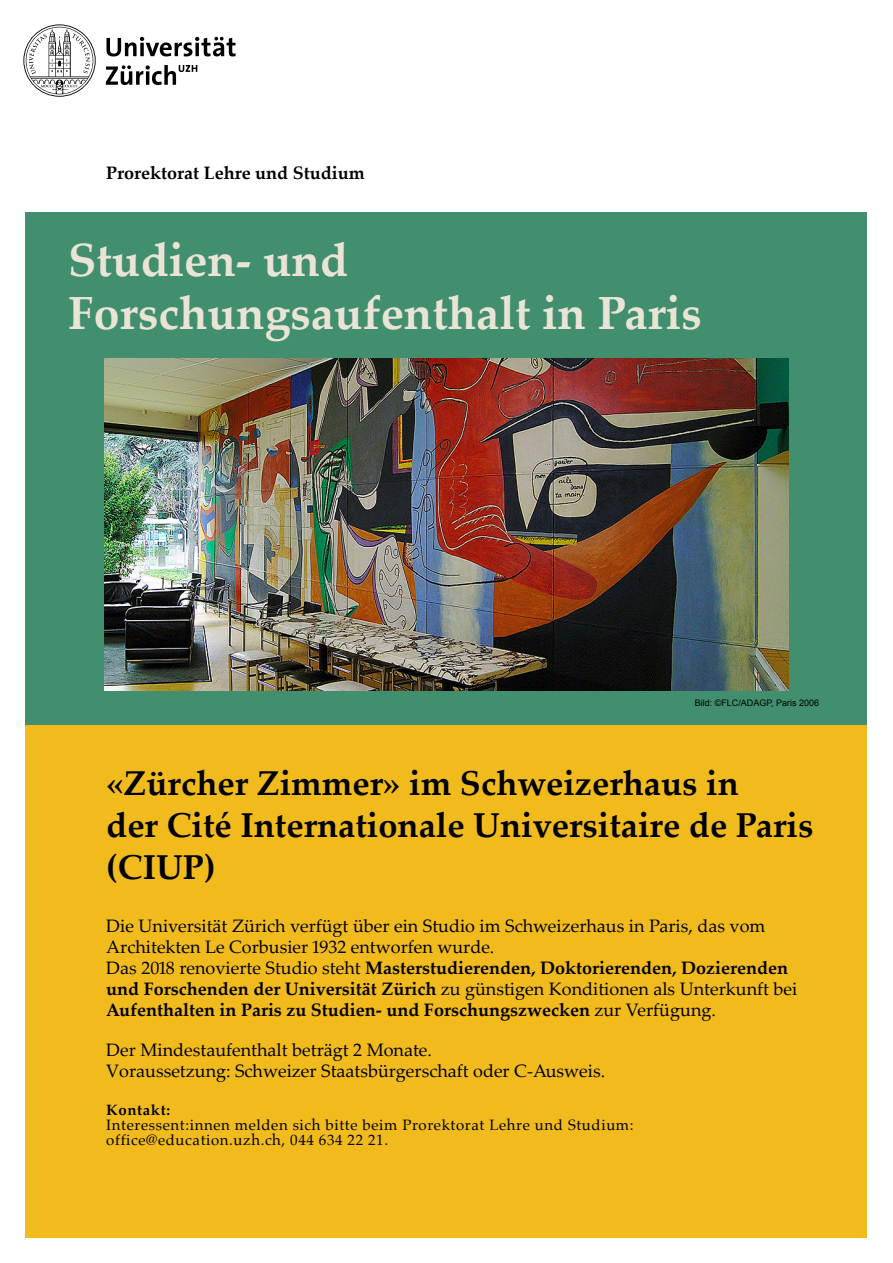
<style>
.page{position:relative;width:893px;height:1263px;background:#fff}
.page>*{position:absolute;margin:0;border:0;box-sizing:border-box;transform-origin:0 0}
.t1{font:700 46.5px/52.5px "Palatino Linotype";color:#eae4d7}
.t2{font:700 34.5px/41.8px "Palatino Linotype";color:#000}
.t3{font:18px/21px "Palatino Linotype";color:#000}
.t4{font:700 18px "Palatino Linotype";color:#000}
.t5{font:15px/15px "Palatino";letter-spacing:.04em;color:#000}
.t6{font:700 15px "Palatino";letter-spacing:.04em;color:#000}
.t7{font:9px "Arial";color:#000}
.s1{font-weight:700}
</style>
<div class="page">
<div style="left:26px;top:725px;width:841px;height:512px;background:#f2bb1d"></div>
<div style="left:26px;top:213px;width:841px;height:512px;background:#428f70"></div>
<img style="left:104px;top:359px;width:685px;height:332px">
<svg style="left:23px;top:24px;width:213px;height:73px"></svg>
<p class="t4" style="left:106px;top:160px;width:260px">Prorektorat Lehre und Studium</p>
<h1 class="t1" style="left:68px;top:233px;width:635px">Studien- und<br>Forschungsaufenthalt in Paris</h1>
<p class="t7" style="left:695px;top:697px;width:126px">Bild: ©FLC/ADAGP, Paris 2006</p>
<h2 class="t2" style="left:106px;top:762px;width:708px">«Zürcher Zimmer» im Schweizerhaus in<br>der Cité Internationale Universitaire de Paris (CIUP)</h2>
<p class="t3" style="left:106px;top:915px;width:693px">Die Universität Zürich verfügt über ein Studio im Schweizerhaus in Paris, das vom Architekten Le Corbusier 1932 entworfen wurde.<br>Das 2018 renovierte Studio steht <span class="s1">Masterstudierenden, Doktorierenden, Dozierenden und Forschenden der Universität Zürich</span> zu günstigen Konditionen als Unterkunft bei <span class="s1">Aufenthalten in Paris zu Studien- und Forschungszwecken</span> zur Verfügung.</p>
<p class="t3" style="left:106px;top:1038px;width:500px">Der Mindestaufenthalt beträgt 2 Monate.<br>Voraussetzung: Schweizer Staatsbürgerschaft oder C-Ausweis.</p>
<p class="t6" style="left:106px;top:1097px;width:65px">Kontakt:</p>
<p class="t5" style="left:106px;top:1117px;width:529px">Interessent:innen melden sich bitte beim Prorektorat Lehre und Studium: office@education.uzh.ch, 044 634 22 21.</p>
</div>
